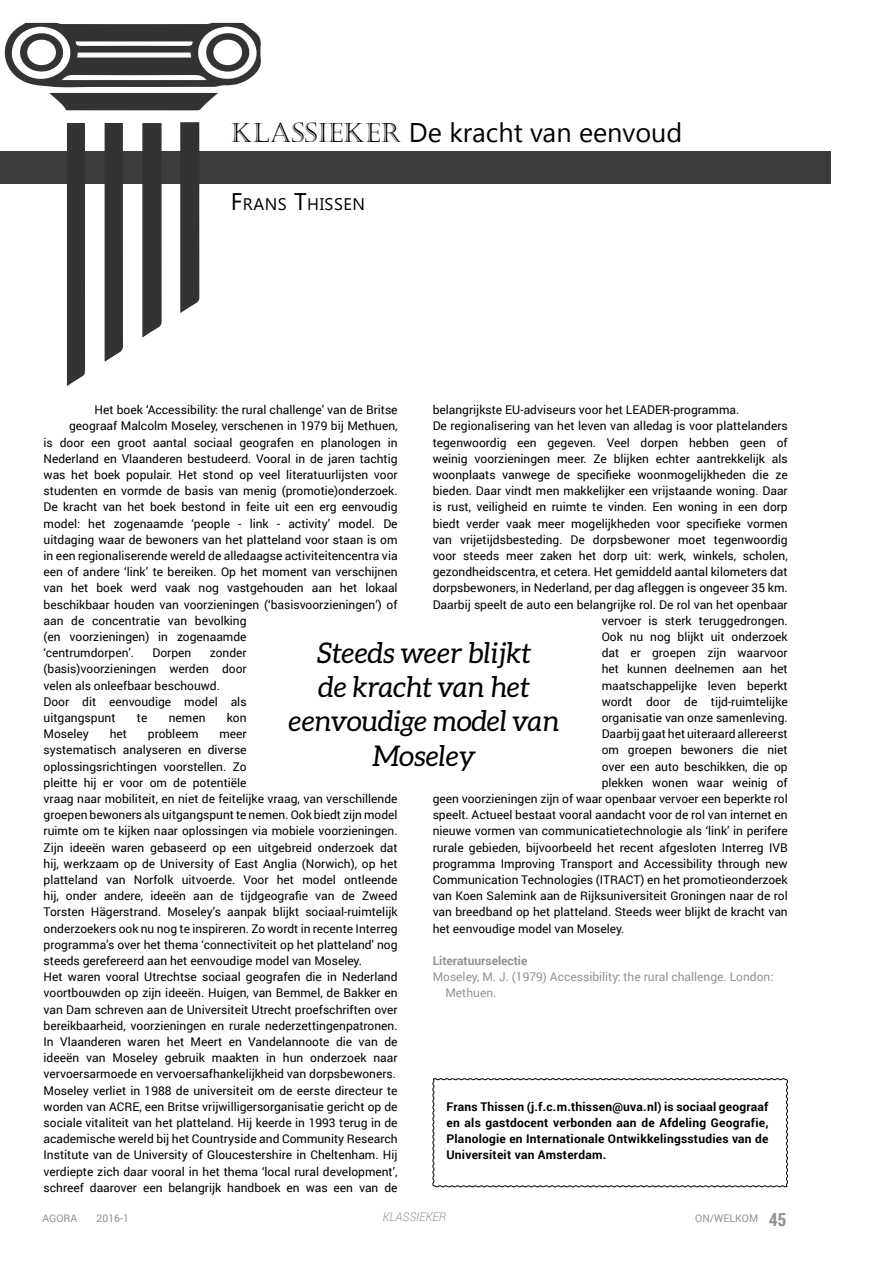
<style>
.page{position:relative;width:893px;height:1263px;background:#fff}
.page>*{position:absolute;margin:0;border:0;box-sizing:border-box;transform-origin:0 0}
.t1{font:italic 28.5px/34.2px "Aleo";color:#000;text-align:center}
.t2{font:27px "Khmer UI";color:#000}
.t3{font:16.8px "Khmer UI";letter-spacing:.03em;color:#000}
.t4{font:12px/16.2px "Roboto";color:#000}
.t5{font:700 12px/16.2px "Roboto";letter-spacing:.02em;color:#000;text-align:justify}
.t6{font:12px/16.2px "Roboto";color:#929292}
.t7{font:700 12px "Roboto";color:#929292}
.t8{font:italic 300 12px "Roboto";color:#929292}
.t9{font:10.5px "Roboto";color:#929292}
.s1{font-family:"Castellar"}
.s2{font-size:24px}
.s3{font-family:"Roboto Condensed";font-weight:700;font-size:18px}
</style>
<div class="page">
<svg style="left:432px;top:1078px;width:356px;height:109px"></svg>
<div style="left:0;top:151px;width:830px;height:32px;background:#3c3c3b"></div>
<div style="left:67px;top:123px;width:18px;height:263px;background:#333"></div>
<div style="left:105px;top:123px;width:18px;height:239px;background:#333"></div>
<svg style="left:142px;top:123px;width:20px;height:214px"></svg>
<svg style="left:180px;top:122px;width:19px;height:191px"></svg>
<svg style="left:4px;top:23px;width:257px;height:87px"></svg>
<h2 class="t2" style="left:231px;top:117px;width:453px"><span class="s1">KLASSIEKER</span> De kracht van eenvoud</h2>
<h3 class="t3" style="left:231px;top:195px;width:136px"><span class="s2">F</span>RANS <span class="s2">T</span>HISSEN</h3>
<p class="t4" style="left:433px;top:401px;width:308px">belangrijkste EU-adviseurs voor het LEADER-programma.</p>
<p class="t4" style="left:433px;top:417px;width:357px">De regionalisering van het leven van alledag is voor plattelanders</p>
<p class="t4" style="left:433px;top:434px;width:357px">tegenwoordig een gegeven. Veel dorpen hebben geen of</p>
<p class="t4" style="left:433px;top:450px;width:357px">weinig voorzieningen meer. Ze blijken echter aantrekkelijk als</p>
<p class="t4" style="left:433px;top:466px;width:357px">woonplaats vanwege de specifieke woonmogelijkheden die ze</p>
<p class="t4" style="left:433px;top:482px;width:357px">bieden. Daar vindt men makkelijker een vrijstaande woning. Daar</p>
<p class="t4" style="left:433px;top:498px;width:357px">is rust, veiligheid en ruimte te vinden. Een woning in een dorp</p>
<p class="t4" style="left:433px;top:515px;width:357px">biedt verder vaak meer mogelijkheden voor specifieke vormen</p>
<p class="t4" style="left:433px;top:531px;width:357px">van vrijetijdsbesteding. De dorpsbewoner moet tegenwoordig</p>
<p class="t4" style="left:433px;top:547px;width:357px">voor steeds meer zaken het dorp uit: werk, winkels, scholen,</p>
<p class="t4" style="left:433px;top:563px;width:357px">gezondheidscentra, et cetera. Het gemiddeld aantal kilometers dat</p>
<p class="t4" style="left:433px;top:579px;width:357px">dorpsbewoners, in Nederland, per dag afleggen is ongeveer 35 km.</p>
<p class="t4" style="left:433px;top:596px;width:357px">Daarbij speelt de auto een belangrijke rol. De rol van het openbaar</p>
<p class="t4" style="left:602px;top:612px;width:188px">vervoer is sterk teruggedrongen.</p>
<p class="t4" style="left:602px;top:628px;width:188px">Ook nu nog blijkt uit onderzoek</p>
<p class="t4" style="left:602px;top:644px;width:188px">dat er groepen zijn waarvoor</p>
<p class="t4" style="left:602px;top:660px;width:188px">het kunnen deelnemen aan het</p>
<p class="t4" style="left:602px;top:677px;width:188px">maatschappelijke leven beperkt</p>
<p class="t4" style="left:602px;top:693px;width:188px">wordt door de tijd-ruimtelijke</p>
<p class="t4" style="left:602px;top:709px;width:188px">organisatie van onze samenleving.</p>
<p class="t4" style="left:602px;top:725px;width:188px">Daarbij gaat het uiteraard allereerst</p>
<p class="t4" style="left:602px;top:741px;width:188px">om groepen bewoners die niet</p>
<p class="t4" style="left:602px;top:758px;width:188px">over een auto beschikken, die op</p>
<p class="t4" style="left:602px;top:774px;width:188px">plekken wonen waar weinig of</p>
<p class="t4" style="left:433px;top:790px;width:357px">geen voorzieningen zijn of waar openbaar vervoer een beperkte rol</p>
<p class="t4" style="left:433px;top:806px;width:357px">speelt. Actueel bestaat vooral aandacht voor de rol van internet en</p>
<p class="t4" style="left:433px;top:822px;width:357px">nieuwe vormen van communicatietechnologie als ‘link’ in perifere</p>
<p class="t4" style="left:433px;top:839px;width:357px">rurale gebieden, bijvoorbeeld het recent afgesloten Interreg IVB</p>
<p class="t4" style="left:433px;top:855px;width:357px">programma Improving Transport and Accessibility through new</p>
<p class="t4" style="left:433px;top:871px;width:357px">Communication Technologies (ITRACT) en het promotieonderzoek</p>
<p class="t4" style="left:433px;top:887px;width:357px">van Koen Salemink aan de Rijksuniversiteit Groningen naar de rol</p>
<p class="t4" style="left:433px;top:903px;width:357px">van breedband op het platteland. Steeds weer blijkt de kracht van</p>
<p class="t4" style="left:433px;top:920px;width:193px">het eenvoudige model van Moseley.</p>
<p class="t4" style="left:95px;top:401px;width:305px">Het boek ‘Accessibility: the rural challenge’ van de Britse</p>
<p class="t4" style="left:69px;top:417px;width:330px">geograaf Malcolm Moseley, verschenen in 1979 bij Methuen,</p>
<p class="t4" style="left:44px;top:434px;width:355px">is door een groot aantal sociaal geografen en planologen in</p>
<p class="t4" style="left:44px;top:450px;width:356px">Nederland en Vlaanderen bestudeerd. Vooral in de jaren tachtig</p>
<p class="t4" style="left:44px;top:466px;width:355px">was het boek populair. Het stond op veel literatuurlijsten voor</p>
<p class="t4" style="left:44px;top:482px;width:356px">studenten en vormde de basis van menig (promotie)onderzoek.</p>
<p class="t4" style="left:44px;top:498px;width:355px">De kracht van het boek bestond in feite uit een erg eenvoudig</p>
<p class="t4" style="left:44px;top:515px;width:355px">model: het zogenaamde ‘people - link - activity’ model. De</p>
<p class="t4" style="left:44px;top:531px;width:355px">uitdaging waar de bewoners van het platteland voor staan is om</p>
<p class="t4" style="left:44px;top:547px;width:356px">in een regionaliserende wereld de alledaagse activiteitencentra via</p>
<p class="t4" style="left:44px;top:563px;width:356px">een of andere ‘link’ te bereiken. Op het moment van verschijnen</p>
<p class="t4" style="left:44px;top:579px;width:356px">van het boek werd vaak nog vastgehouden aan het lokaal</p>
<p class="t4" style="left:44px;top:596px;width:355px">beschikbaar houden van voorzieningen (‘basisvoorzieningen’) of</p>
<p class="t4" style="left:44px;top:612px;width:205px">aan de concentratie van bevolking</p>
<p class="t4" style="left:44px;top:628px;width:205px">(en voorzieningen) in zogenaamde</p>
<p class="t4" style="left:44px;top:644px;width:92px">‘centrumdorpen’.</p>
<p class="t4" style="left:153px;top:644px;width:40px">Dorpen</p>
<h1 class="t1" style="left:289px;top:635px;width:272px">Steeds weer blijkt<br>de kracht van het eenvoudige model van<br>Moseley</h1>
<p class="t4" style="left:44px;top:644px;width:205px;text-indent:166px">zonder (basis)voorzieningen werden door velen als onleefbaar beschouwd.<br>Door dit eenvoudige model als uitgangspunt</p>
<p class="t4" style="left:137px;top:709px;width:12px">te</p>
<p class="t4" style="left:169px;top:709px;width:38px">nemen</p>
<p class="t4" style="left:227px;top:709px;width:21px">kon</p>
<p class="t4" style="left:44px;top:725px;width:47px">Moseley</p>
<p class="t4" style="left:110px;top:725px;width:19px">het</p>
<p class="t4" style="left:148px;top:725px;width:52px">probleem</p>
<p class="t4" style="left:44px;top:725px;width:356px;text-indent:176px">meer<br>systematisch analyseren en diverse<br>oplossingsrichtingen voorstellen. Zo<br>pleitte hij er voor om de potentiële<br>vraag naar mobiliteit, en niet de feitelijke vraag, van verschillende groepen bewoners als uitgangspunt te nemen. Ook biedt zijn model ruimte om te kijken naar oplossingen via mobiele voorzieningen.<br>Zijn ideeën waren gebaseerd op een uitgebreid onderzoek dat hij, werkzaam op de University of East Anglia (Norwich), op het platteland van Norfolk uitvoerde. Voor het model ontleende hij, onder andere, ideeën aan de tijdgeografie van de Zweed Torsten Hägerstrand. Moseley’s aanpak blijkt sociaal-ruimtelijk onderzoekers ook nu nog te inspireren. Zo wordt in recente Interreg programma’s over het thema ‘connectiviteit op het platteland’ nog steeds gerefereerd aan het eenvoudige model van Moseley.<br>Het waren vooral Utrechtse sociaal geografen die in Nederland voortbouwden op zijn ideeën. Huigen, van Bemmel, de Bakker en van Dam schreven aan de Universiteit Utrecht proefschriften over bereikbaarheid, voorzieningen en rurale nederzettingenpatronen.<br>In Vlaanderen waren het Meert en Vandelannoote die van de ideeën van Moseley gebruik maakten in hun onderzoek naar vervoersarmoede en vervoersafhankelijkheid van dorpsbewoners.<br>Moseley verliet in 1988 de universiteit om de eerste directeur te worden van ACRE, een Britse vrijwilligersorganisatie gericht op de sociale vitaliteit van het platteland. Hij keerde in 1993 terug in de academische wereld bij het Countryside and Community Research Institute van de University of Gloucestershire in Cheltenham. Hij verdiepte zich daar vooral in het thema ‘local rural development’, schreef daarover een belangrijk handboek en was een van de</p>
<p class="t7" style="left:433px;top:952px;width:96px">Literatuurselectie</p>
<p class="t6" style="left:445px;top:968px;width:329px;text-indent:-13px">Moseley, M. J. (1979) Accessibility: the rural challenge. London:<br>Methuen.</p>
<p class="t5" style="left:446px;top:1098px;width:324px">Frans Thissen (j.f.c.m.thissen@uva.nl) is sociaal geograaf en als gastdocent verbonden aan de Afdeling Geografie, Planologie en Internationale Ontwikkelingsstudies van de Universiteit van Amsterdam.</p>
<p class="t8" style="left:383px;top:1208px;width:65px">KLASSIEKER</p>
<p class="t9" style="left:43px;top:1211px;width:36px">AGORA</p>
<p class="t9" style="left:97px;top:1211px;width:34px">2016-1</p>
<p class="t9" style="left:695px;top:1211px;width:93px">ON/WELKOM <span class="s3">45</span></p>
</div>
